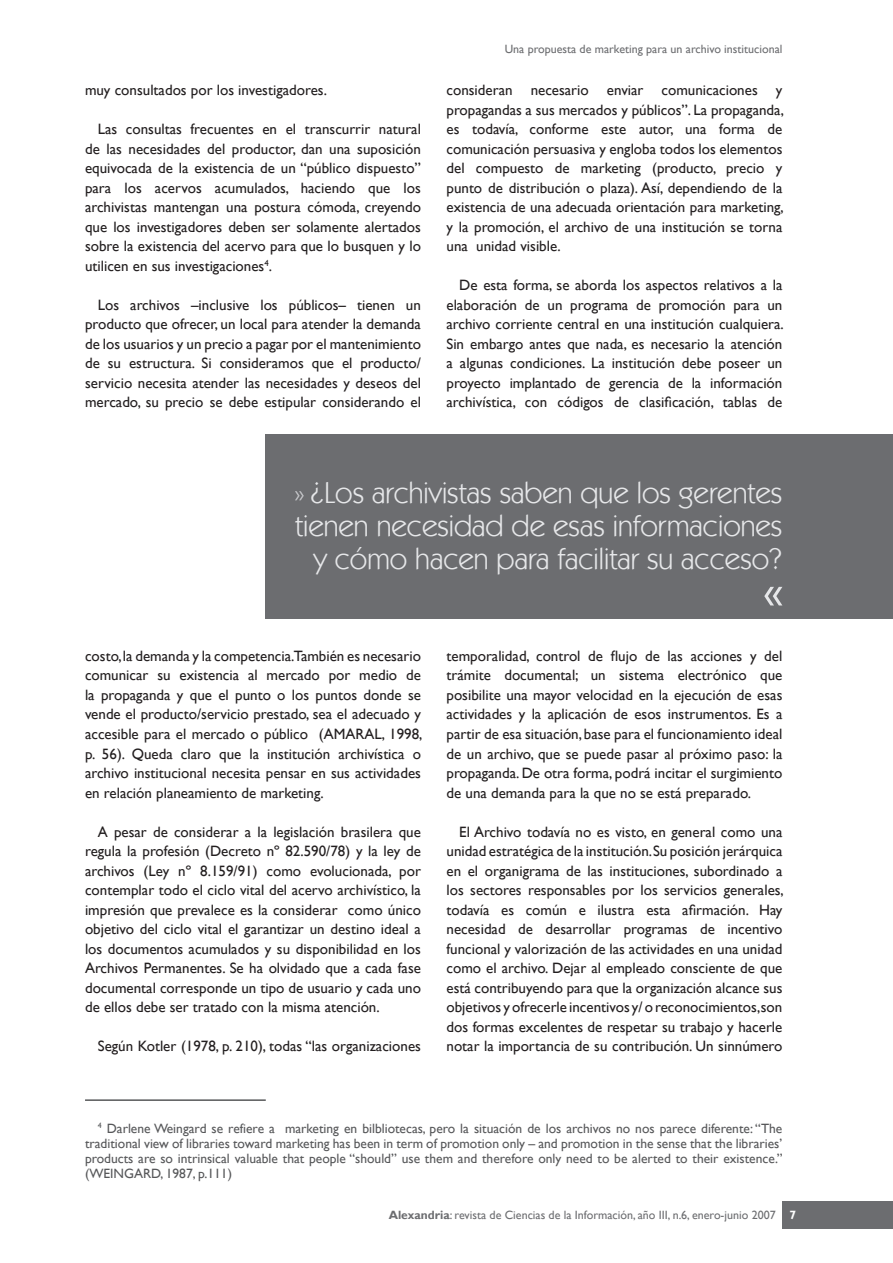
<style>
.page{position:relative;width:893px;height:1263px;background:#fff}
.page>*{position:absolute;margin:0;border:0;box-sizing:border-box;transform-origin:0 0}
.t1{font:30px/33px "Kabel IT Cby BT";color:#e6e7e9;text-align:right}
.t2{font:15px/19.5px "Gill Sans";color:#231f20;text-align:justify}
.t3{font:13.5px/15px "Gill Sans";color:#57585a;text-align:justify}
.t4{font:12px "Gill Sans";color:#6c6d70}
.s1{font-weight:700}
.s2{font-weight:700;color:#fff}
</style>
<div class="page">
<div style="left:782px;top:1201px;width:111px;height:28px;background:#6c6d70"></div>
<hr style="left:85px;top:1099px;width:181px;height:2px;background:#57585a">
<div style="left:266px;top:434px;width:627px;height:185px;background:#6c6d70"></div>
<svg style="left:295px;top:491px;width:9px;height:9px"></svg>
<svg style="left:764px;top:587px;width:18px;height:18px"></svg>
<p class="t2" style="left:85px;top:81px;width:243px">muy consultados por los investigadores.</p>
<p class="t2" style="left:85px;top:120px;width:337px;text-indent:13px">Las consultas frecuentes en el transcurrir natural de las necesidades del productor, dan una suposición equivocada de la existencia de un “público dispuesto” para los acervos acumulados, haciendo que los archivistas mantengan una postura cómoda, creyendo que los investigadores deben ser solamente alertados sobre la existencia del acervo para que lo busquen y lo utilicen en sus investigaciones<sup>4</sup>.</p>
<p class="t2" style="left:85px;top:295px;width:337px;text-indent:13px">Los archivos –inclusive los públicos– tienen un producto que ofrecer, un local para atender la demanda de los usuarios y un precio a pagar por el mantenimiento de su estructura. Si consideramos que el producto/ servicio necesita atender las necesidades y deseos del mercado, su precio se debe estipular considerando el</p>
<p class="t4" style="left:505px;top:42px;width:279px">Una propuesta de marketing para un archivo institucional</p>
<p class="t2" style="left:446px;top:81px;width:339px">consideran necesario enviar comunicaciones y propagandas a sus mercados y públicos”. La propaganda, es todavía, conforme este autor, una forma de comunicación persuasiva y engloba todos los elementos del compuesto de marketing (producto, precio y punto de distribución o plaza). Así, dependiendo de la existencia de una adecuada orientación para marketing, y la promoción, el archivo de una institución se torna una unidad visible.</p>
<p class="t2" style="left:446px;top:276px;width:339px;text-indent:13px">De esta forma, se aborda los aspectos relativos a la elaboración de un programa de promoción para un archivo corriente central en una institución cualquiera.<br>Sin embargo antes que nada, es necesario la atención a algunas condiciones. La institución debe poseer un proyecto implantado de gerencia de la información archivística, con códigos de clasificación, tablas de</p>
<h1 class="t1" style="left:295px;top:475px;width:489px">¿Los archivistas saben que los gerentes tienen necesidad de esas informaciones y cómo hacen para facilitar su acceso?</h1>
<p class="t2" style="left:85px;top:646px;width:339px">costo, la demanda y la competencia.También es necesario comunicar su existencia al mercado por medio de la propaganda y que el punto o los puntos donde se vende el producto/servicio prestado, sea el adecuado y accesible para el mercado o público (AMARAL, 1998, p. 56). Queda claro que la institución archivística o archivo institucional necesita pensar en sus actividades en relación planeamiento de marketing.</p>
<p class="t2" style="left:85px;top:822px;width:337px;text-indent:13px">A pesar de considerar a la legislación brasilera que regula la profesión (Decreto nº 82.590/78) y la ley de archivos (Ley nº 8.159/91) como evolucionada, por contemplar todo el ciclo vital del acervo archivístico, la impresión que prevalece es la considerar como único objetivo del ciclo vital el garantizar un destino ideal a los documentos acumulados y su disponibilidad en los Archivos Permanentes. Se ha olvidado que a cada fase documental corresponde un tipo de usuario y cada uno de ellos debe ser tratado con la misma atención.</p>
<p class="t2" style="left:98px;top:1036px;width:325px">Según Kotler (1978, p. 210), todas “las organizaciones</p>
<p class="t2" style="left:446px;top:646px;width:337px">temporalidad, control de flujo de las acciones y del trámite documental; un sistema electrónico que posibilite una mayor velocidad en la ejecución de esas actividades y la aplicación de esos instrumentos. Es a partir de esa situación, base para el funcionamiento ideal de un archivo, que se puede pasar al próximo paso: la propaganda. De otra forma, podrá incitar el surgimiento de una demanda para la que no se está preparado.</p>
<p class="t2" style="left:446px;top:822px;width:339px;text-indent:13px">El Archivo todavía no es visto, en general como una unidad estratégica de la institución. Su posición jerárquica en el organigrama de las instituciones, subordinado a los sectores responsables por los servicios generales, todavía es común e ilustra esta afirmación. Hay necesidad de desarrollar programas de incentivo funcional y valorización de las actividades en una unidad como el archivo. Dejar al empleado consciente de que está contribuyendo para que la organización alcance sus objetivos y ofrecerle incentivos y/ o reconocimientos,son dos formas excelentes de respetar su trabajo y hacerle notar la importancia de su contribución. Un sinnúmero</p>
<p class="t3" style="left:85px;top:1121px;width:699px;text-indent:13px"><sup>4</sup> Darlene Weingard se refiere a marketing en bilbliotecas, pero la situación de los archivos no nos parece diferente: “The traditional view of libraries toward marketing has been in term of promotion only – and promotion in the sense that the libraries’ products are so intrinsical valuable that people “should” use them and therefore only need to be alerted to their existence.” (WEINGARD, 1987, p.111)</p>
<p class="t4" style="left:389px;top:1208px;width:409px"><span class="s1">Alexandria</span>: revista de Ciencias de la Información, año III, n.6, enero-junio 2007 <span class="s2">7</span></p>
</div>
